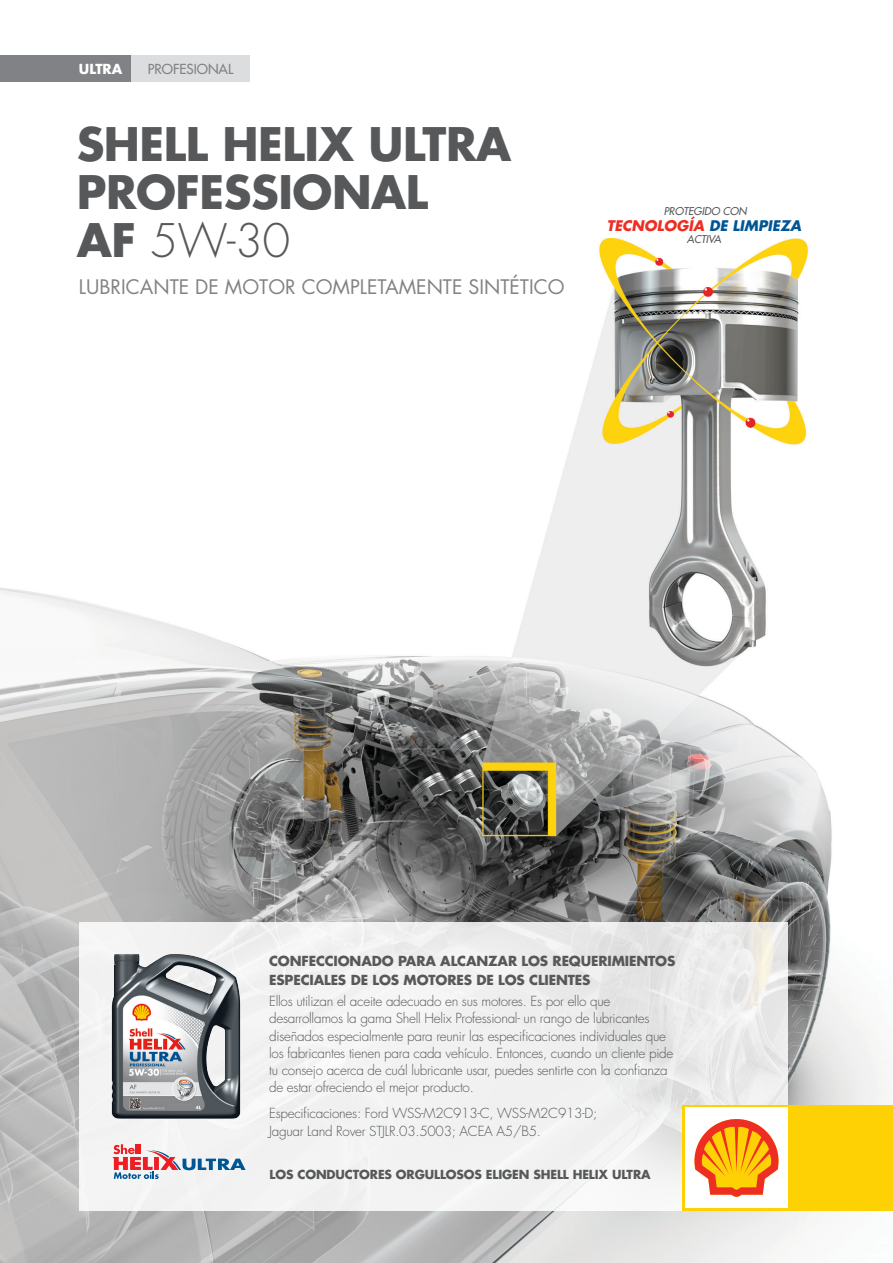
<style>
.page{position:relative;width:893px;height:1263px;background:#fff}
.page>*{position:absolute;margin:0;border:0;box-sizing:border-box;transform-origin:0 0}
.Title_main_head_bold{font:700 45px "Futura Std";letter-spacing:-.01em;color:#57585a}
.Title_main_head_bold-2{font:300 45px "Futura Std";color:#57585a}
.Title_subhead{font:19.5px "Futura Std";color:#808285}
.t1{font:italic 700 14.25px "Futura Std";color:#ee2e22}
.Reverse_body{font:300 13.5px/17.2px "Futura Std";letter-spacing:-.02em;color:#57585a}
.Reverse_subhead{font:700 13.5px/18.8px "Futura Std";letter-spacing:-.01em;color:#57585a}
.t2{font:500 13.5px "Futura Std";color:#808285}
.t3{font:700 13.5px "Futura Std";color:#fff}
.DTMC_strapline{font:700 12.15px "Futura Std";letter-spacing:-.01em;color:#57585a}
.t4{font:italic 500 10.5px "Futura Std";color:#57585a}
.s1{font-weight:700}
.s2{color:#005595}
</style>
<div class="page">
<img style="left:0;top:81px;width:893px;height:1182px">
<div style="left:79px;top:922px;width:709px;height:288px;background:linear-gradient(to right,#f5f5f5,#ebebea)"></div>
<div style="left:0;top:55px;width:131px;height:26px;background:#808285"></div>
<div style="left:131px;top:55px;width:119px;height:26px;background:#dcdddf"></div>
<svg style="left:113px;top:1144px;width:133px;height:35px"></svg>
<div style="left:683px;top:1105px;width:210px;height:105px;background:#fed105"></div>
<div style="left:685px;top:1107px;width:103px;height:101px;background:#fff"></div>
<svg style="left:694px;top:1119px;width:85px;height:78px"></svg>
<img style="left:107px;top:949px;width:138px;height:185px">
<p class="t3" style="left:79px;top:60px;width:45px">ULTRA</p>
<p class="t2" style="left:148px;top:60px;width:87px">PROFESIONAL</p>
<p class="Title_main_head_bold" style="left:77px;top:115px;width:436px">SHELL HELIX ULTRA</p>
<p class="Title_main_head_bold" style="left:77px;top:163px;width:353px">PROFESSIONAL</p>
<p class="Title_main_head_bold-2" style="left:77px;top:214px;width:215px"><span class="s1">AF</span> 5W-30</p>
<p class="Title_subhead" style="left:79px;top:274px;width:487px">LUBRICANTE DE MOTOR COMPLETAMENTE SINTÉTICO</p>
<p class="t4" style="left:664px;top:204px;width:85px">PROTEGIDO CON</p>
<p class="t1" style="left:607px;top:216px;width:196px">TECNOLOGÍA <span class="s2">DE LIMPIEZA</span></p>
<p class="t4" style="left:687px;top:233px;width:36px">ACTIVA</p>
<p class="Reverse_subhead" style="left:269px;top:951px;width:408px">CONFECCIONADO PARA ALCANZAR LOS REQUERIMIENTOS<br>ESPECIALES DE LOS MOTORES DE LOS CLIENTES</p>
<p class="Reverse_body" style="left:269px;top:993px;width:406px">Ellos utilizan el aceite adecuado en sus motores. Es por ello que desarrollamos la gama Shell Helix Professional- un rango de lubricantes diseñados especialmente para reunir las especificaciones individuales que los fabricantes tienen para cada vehículo. Entonces, cuando un cliente pide tu consejo acerca de cuál lubricante usar, puedes sentirte con la confianza de estar ofreciendo el mejor producto.</p>
<p class="Reverse_body" style="left:269px;top:1104px;width:330px;line-height:18px">Especificaciones: Ford WSS-M2C913-C, WSS-M2C913-D;<br>Jaguar Land Rover STJLR.03.5003; ACEA A5/B5.</p>
<p class="DTMC_strapline" style="left:270px;top:1166px;width:383px">LOS CONDUCTORES ORGULLOSOS ELIGEN SHELL HELIX ULTRA</p>
</div>
